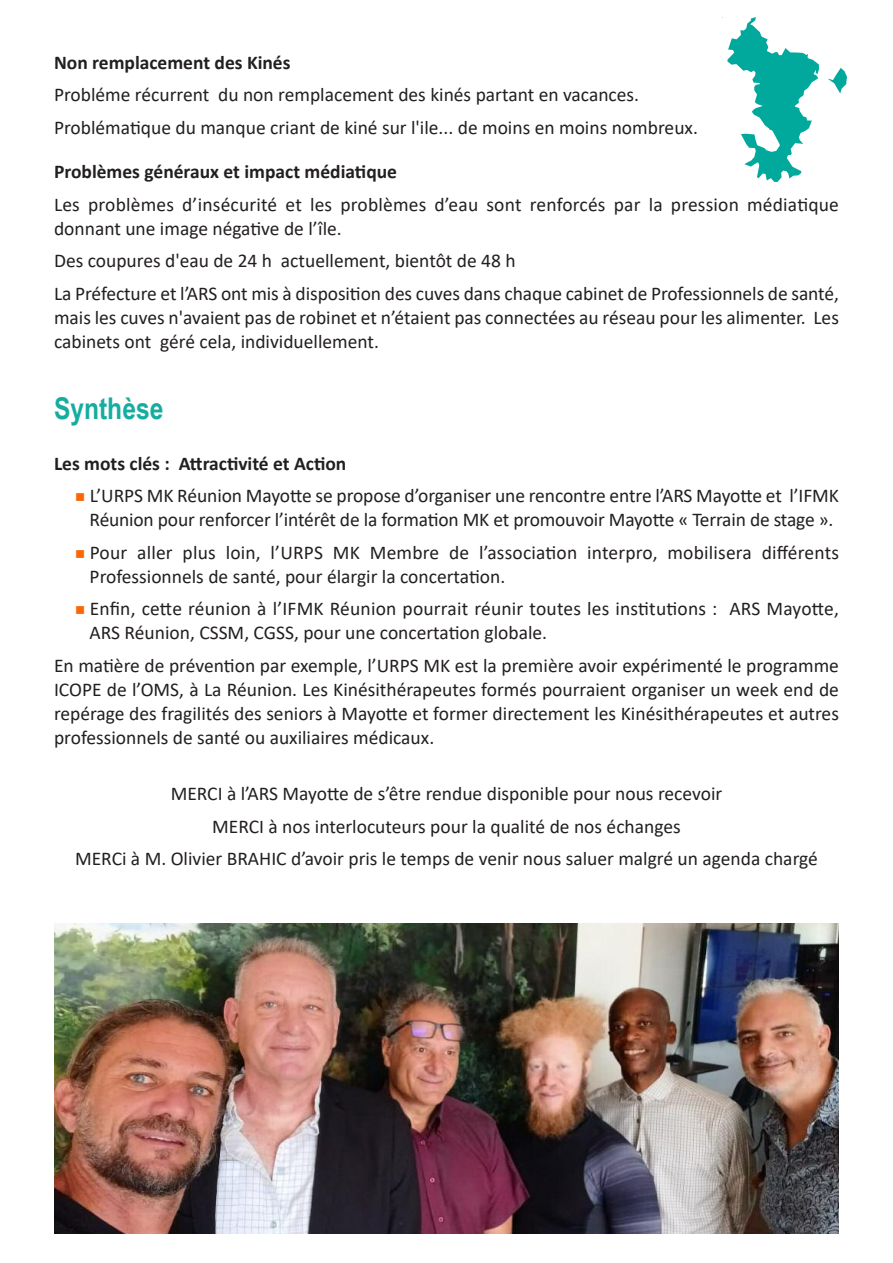
<style>
.page{position:relative;width:893px;height:1263px;background:#fff}
.page>*{position:absolute;margin:0;border:0;box-sizing:border-box;transform-origin:0 0}
.t1{font:700 30px "Arial Narrow";color:#16ada1}
.t2{font:19.5px/24px "Calibri";color:#231f20}
.t3{font:700 19.5px "Calibri";color:#231f20}
.s1{color:#fc6703}
</style>
<div class="page">
<img style="left:54px;top:924px;width:785px;height:309px">
<img style="left:722px;top:17px;width:124px;height:164px">
<p class="t3" style="left:54px;top:54px;width:238px">Non remplacement des Kinés</p>
<p class="t2" style="left:54px;top:80px;width:645px;line-height:32.5px">Probléme récurrent du non remplacement des kinés partant en vacances.<br>Problématique du manque criant de kiné sur l'ile... de moins en moins nombreux.</p>
<p class="t3" style="left:54px;top:164px;width:345px">Problèmes généraux et impact médiatique</p>
<p class="t2" style="left:54px;top:194px;width:786px">Les problèmes d’insécurité et les problèmes d’eau sont renforcés par la pression médiatique donnant une image négative de l’île.</p>
<p class="t2" style="left:54px;top:246px;width:786px;line-height:32.5px">Des coupures d'eau de 24 h actuellement, bientôt de 48 h<br>La Préfecture et l’ARS ont mis à disposition des cuves dans chaque cabinet de Professionnels de santé,</p>
<p class="t2" style="left:54px;top:307px;width:786px">mais les cuves n'avaient pas de robinet et n’étaient pas connectées au réseau pour les alimenter. Les cabinets ont géré cela, individuellement.</p>
<h1 class="t1" style="left:54px;top:391px;width:111px">Synthèse</h1>
<p class="t3" style="left:54px;top:455px;width:294px">Les mots clés : Attractivité et Action</p>
<p class="t2" style="left:75px;top:485px;width:765px;text-align:center"><span class="s1">■</span> L’URPS MK Réunion Mayotte se propose d’organiser une rencontre entre l’ARS Mayotte et l’iFMK<br>Réunion pour renforcer l’intérêt de la formation MK et promouvoir Mayotte « terrain de stage ».</p>
<p class="t2" style="left:90px;top:542px;width:751px;text-indent:-14px"><span class="s1">■</span> Pour aller plus loin, l’URPS MK Membre de l’association interpro, mobilisera différents<br>Professionnels de santé, pour élargir la concertation.</p>
<p class="t2" style="left:90px;top:598px;width:751px;text-indent:-14px"><span class="s1">■</span> Enfin, cette réunion à l’iFMK Réunion pourrait réunir toutes les institutions : ARS Mayotte,<br>ARS Réunion, cSSM, cGSS, pour une concertation globale.</p>
<p class="t2" style="left:54px;top:655px;width:786px;text-align:justify">En matière de prévention par exemple, l’URPS MK est la première avoir expérimenté le programme icOPE de l’OMS, à La Réunion. Les Kinésithérapeutes formés pourraient organiser un week end de repérage des fragilités des seniors à Mayotte et former directement les Kinésithérapeutes et autres professionnels de santé ou auxiliaires médicaux.</p>
<p class="t2" style="left:75px;top:779px;width:744px;line-height:32.5px;text-align:center">MERci à l’ARS Mayotte de s’être rendue disponible pour nous recevoir<br>MERci à nos interlocuteurs pour la qualité de nos échanges<br>MERci à M. Olivier BRAHic d’avoir pris le temps de venir nous saluer malgré un agenda chargé</p>
</div>
